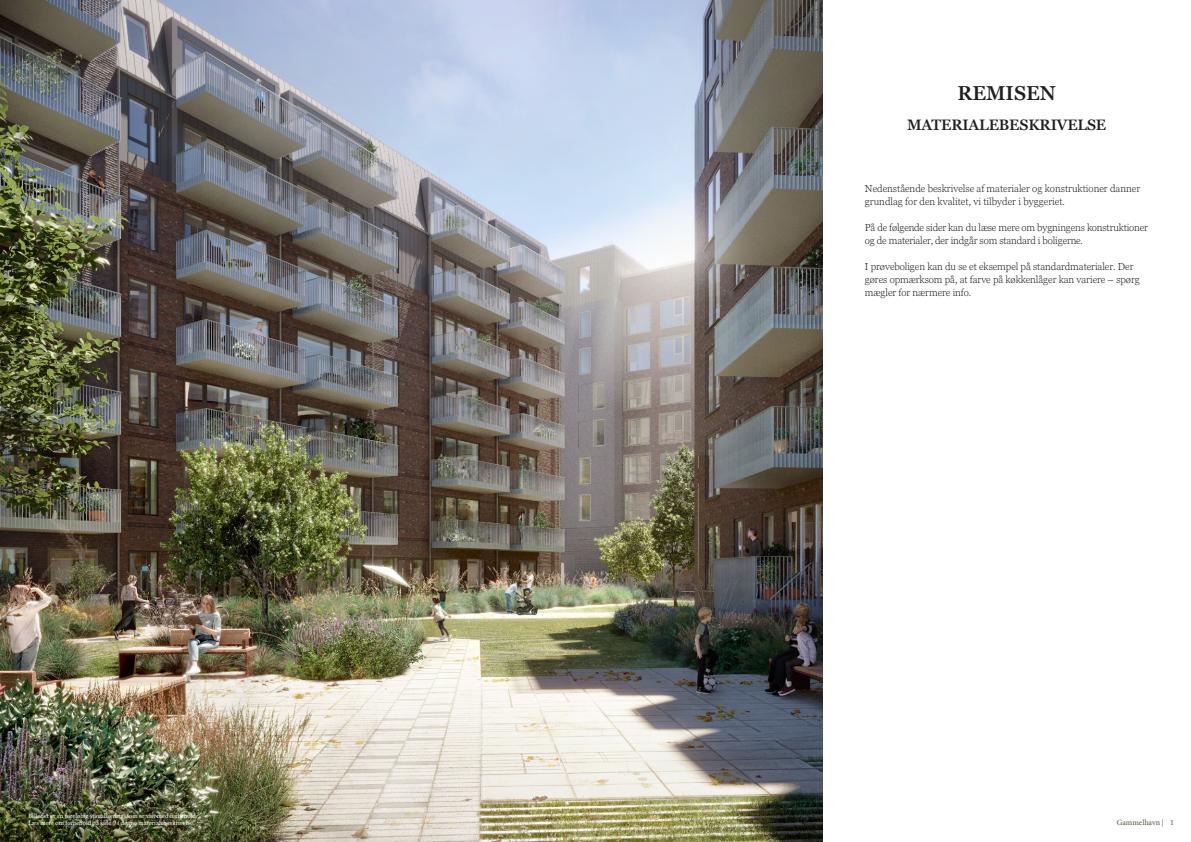
<style>
.page{position:relative;width:1191px;height:842px;background:#fff}
.page>*{position:absolute;margin:0;border:0;box-sizing:border-box;transform-origin:0 0}
.Brødtekst{font:600 20px "Georgia Pro";color:#231f20}
.t1{font:600 15px "Georgia Pro";letter-spacing:-.01em;color:#231f20}
.Brødtekst-2{font:300 10px/13px "Georgia Pro";letter-spacing:-.005em;color:#231f20}
.t2{font:8px "Minion Pro";letter-spacing:-.005em;color:#4d553f}
.Brødtekst-3{font:6px "Georgia Pro";color:#fff}
</style>
<div class="page">
<img style="left:0;top:0;width:822px;height:842px">
<p class="Brødtekst-3" style="left:28px;top:813px;width:171px">Billedet er en foreløbig visualisering, som er vist med forbehold.</p>
<p class="Brødtekst-3" style="left:28px;top:820px;width:168px">Læs mere om forbehold på side 9 i denne materialebeskrivelse.</p>
<p class="Brødtekst" style="left:957px;top:82px;width:100px">REMISEN</p>
<p class="t1" style="left:907px;top:116px;width:201px">MATERIALEBESKRIVELSE</p>
<p class="Brødtekst-2" style="left:865px;top:182px;width:277px">Nedenstående beskrivelse af materialer og konstruktioner danner grundlag for den kvalitet, vi tilbyder i byggeriet.</p>
<p class="Brødtekst-2" style="left:865px;top:221px;width:284px">På de følgende sider kan du læse mere om bygningens konstruktioner og de materialer, der indgår som standard i boligerne.</p>
<p class="Brødtekst-2" style="left:865px;top:260px;width:276px">I prøveboligen kan du se et eksempel på standardmaterialer. Der gøres opmærksom på, at farve på køkkenlåger kan variere – spørg mægler for nærmere info.</p>
<p class="t2" style="left:1116px;top:817px;width:59px">Gammelhavn | 1</p>
</div>
